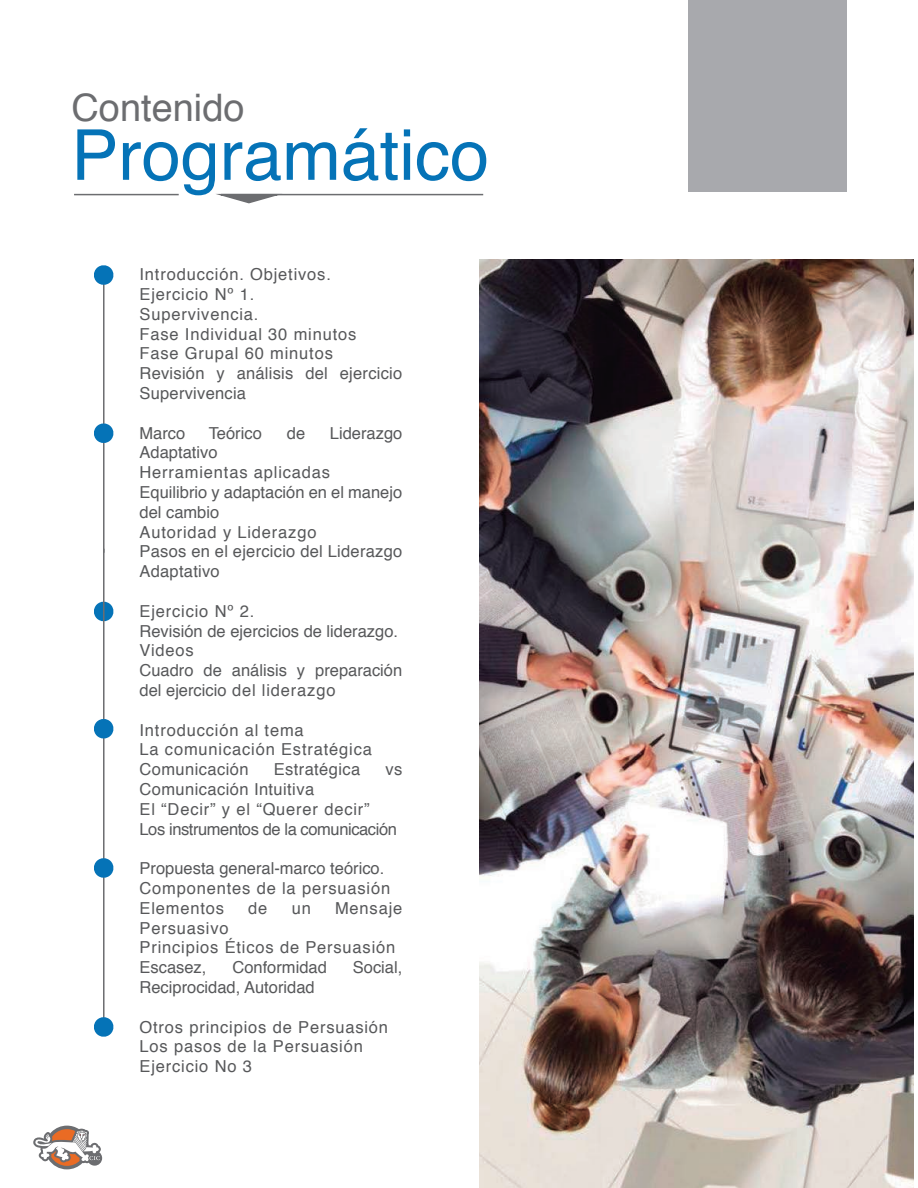
<style>
.page{position:relative;width:918px;height:1188px;background:#fff}
.page>*{position:absolute;margin:0;border:0;box-sizing:border-box;transform-origin:0 0}
.t1{font:70.2px "Helvetica";color:#0573b7}
.t2{font:37.95px "Helvetica";color:#6c6d70}
.t3{font:16.5px/19.8px "Helvetica";letter-spacing:.05em;color:#57585a}
.t4{font:16.5px/19.8px "Helvetica";letter-spacing:.025em;color:#57585a}
.t5{font:16.5px/19.8px "Helvetica";color:#57585a}
</style>
<div class="page">
<svg style="left:33px;top:1125px;width:70px;height:45px"></svg>
<div style="left:688px;top:0;width:160px;height:192px;background:#a8a9ad"></div>
<hr style="left:103px;top:276px;width:2px;height:277px;background:#6c6d70">
<svg style="left:94px;top:422px;width:20px;height:22px"></svg>
<svg style="left:94px;top:601px;width:20px;height:21px"></svg>
<svg style="left:94px;top:265px;width:20px;height:21px"></svg>
<hr style="left:103px;top:549px;width:2px;height:487px;background:#6c6d70">
<svg style="left:94px;top:718px;width:20px;height:21px"></svg>
<svg style="left:94px;top:857px;width:20px;height:22px"></svg>
<svg style="left:94px;top:1016px;width:20px;height:21px"></svg>
<hr style="left:74px;top:194px;width:105px;height:1px;background:#6c6d70">
<hr style="left:221px;top:194px;width:262px;height:1px;background:#6c6d70">
<svg style="left:216px;top:193px;width:72px;height:11px"></svg>
<img style="left:479px;top:259px;width:434px;height:929px">
<h2 class="t2" style="left:72px;top:79px;width:174px">Contenido</h2>
<h1 class="t1" style="left:71px;top:101px;width:419px">Programático</h1>
<p class="t3" style="left:140px;top:265px;width:264px">Introducción. Objetivos.<br>Ejercicio Nº 1.<br>Supervivencia.<br>Fase Individual 30 minutos<br>Fase Grupal 60 minutos<br>Revisión y análisis del ejercicio<br>Supervivencia</p>
<p class="t4" style="left:140px;top:423px;width:47px">Marco</p>
<p class="t5" style="left:209px;top:423px;width:55px">Teórico</p>
<p class="t4" style="left:287px;top:423px;width:20px">de</p>
<p class="t5" style="left:330px;top:423px;width:74px">Liderazgo</p>
<p class="t4" style="left:140px;top:443px;width:264px">Adaptativo<br>Herramientas aplicadas<br>Equilibrio y adaptación en el manejo del cambio<br>Autoridad y Liderazgo<br>Pasos en el ejercicio del Liderazgo<br>Adaptativo</p>
<p class="t5" style="left:140px;top:602px;width:264px">Ejercicio Nº 2.<br>Revisión de ejercicios de liderazgo.<br>Videos<br>Cuadro de análisis y preparación del ejercicio del liderazgo</p>
<p class="t3" style="left:140px;top:720px;width:234px">Introducción al tema<br>La comunicación Estratégica<br>Comunicación</p>
<p class="t4" style="left:274px;top:760px;width:88px">Estratégica</p>
<p class="t4" style="left:385px;top:760px;width:18px">vs</p>
<p class="t4" style="left:140px;top:780px;width:259px">Comunicación Intuitiva<br>El “Decir” y el “Querer decir”<br>Los instrumentos de la comunicación</p>
<p class="t3" style="left:140px;top:859px;width:252px">Propuesta general-marco teórico.<br>Componentes de la persuasión<br>Elementos</p>
<p class="t4" style="left:248px;top:899px;width:21px">de</p>
<p class="t4" style="left:292px;top:899px;width:21px">un</p>
<p class="t3" style="left:335px;top:899px;width:69px">Mensaje</p>
<p class="t3" style="left:140px;top:918px;width:257px">Persuasivo<br>Principios Éticos de Persuasión<br>Escasez,</p>
<p class="t5" style="left:232px;top:958px;width:96px">Conformidad</p>
<p class="t4" style="left:353px;top:958px;width:51px">Social,</p>
<p class="t5" style="left:140px;top:978px;width:177px">Reciprocidad, Autoridad</p>
<p class="t3" style="left:140px;top:1017px;width:250px">Otros principios de Persuasión<br>Los pasos de la Persuasión<br>Ejercicio No 3</p>
</div>
